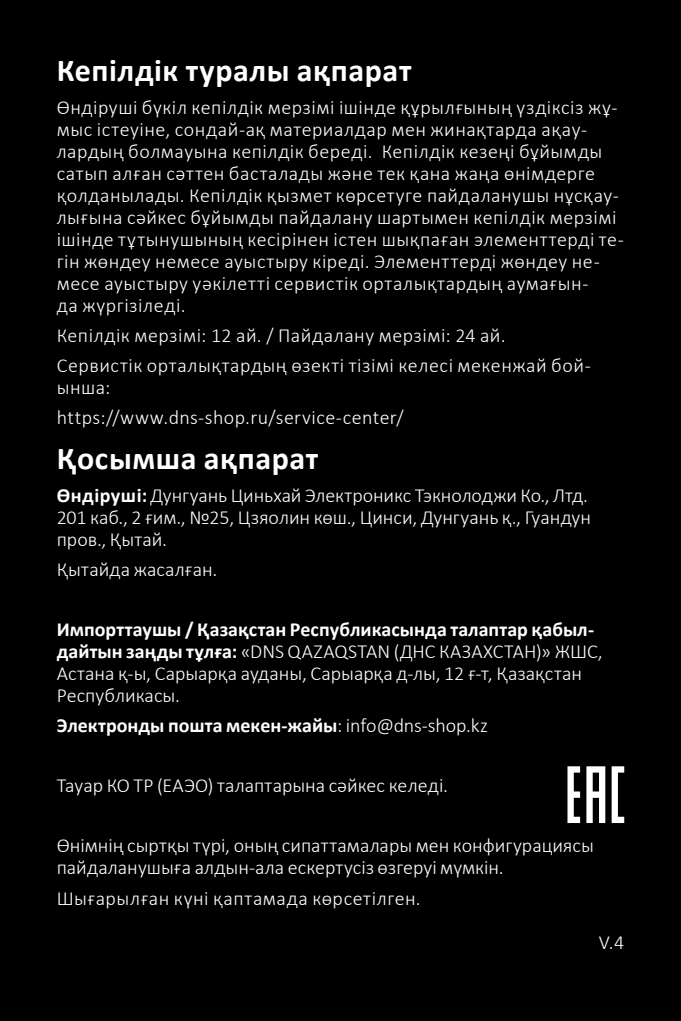
<style>
.page{position:relative;width:681px;height:1021px;background:#fff}
.page>*{position:absolute;margin:0;border:0;box-sizing:border-box;transform-origin:0 0}
.t1{font:700 32px "Calibri";letter-spacing:.015em;color:#fff}
.t2{font:300 20px/22px "Calibri";letter-spacing:.02em;color:#fff}
.t3{font:300 20px/22px "Calibri";color:#fff}
.t4{font:300 20px/22px "Calibri";letter-spacing:-.005em;color:#fff}
.t5{font:700 20px "Calibri";color:#fff}
.s1{font-weight:700}
.s2{font-weight:300}
</style>
<div class="page">
<div style="left:0;top:0;width:680px;height:1020px;background:#000001"></div>
<svg style="left:567px;top:766px;width:13px;height:57px"></svg>
<svg style="left:586px;top:766px;width:19px;height:57px"></svg>
<svg style="left:611px;top:766px;width:13px;height:57px"></svg>
<h1 class="t1" style="left:57px;top:47px;width:356px">Кепілдік туралы ақпарат</h1>
<p class="t2" style="left:57px;top:96px;width:568px">Өндіруші бүкіл кепілдік мерзімі ішінде құрылғының үздіксіз жұ&shy;мыс істеуіне, сондай-ақ материалдар мен жинақтарда ақау&shy;лардың болмауына кепілдік береді. Кепілдік кезеңі бұйымды сатып алған сәттен басталады және тек қана жаңа өнімдерге қолданылады. Кепілдік қызмет көрсетуге пайдаланушы нұсқау&shy;лығына сәйкес бұйымды пайдалану шартымен кепілдік мерзімі ішінде тұтынушының кесірінен істен шықпаған элементтерді те&shy;гін жөндеу немесе ауыстыру кіреді. Элементтерді жөндеу не&shy;месе ауыстыру уәкілетті сервистік орталықтардың аумағын-<br>да жүргізіледі.</p>
<p class="t2" style="left:57px;top:320px;width:535px;line-height:30px">Кепілдік мерзімі: 12 ай. / Пайдалану мерзімі: 24 ай.<br>Сервистік орталықтардың өзекті тізімі келесі мекенжай бой-</p>
<p class="t2" style="left:57px;top:372px;width:348px;line-height:30px">ынша: https://www.dns-shop.ru/service-center/</p>
<h1 class="t1" style="left:57px;top:435px;width:263px">Қосымша ақпарат</h1>
<p class="t4" style="left:57px;top:484px;width:535px"><span class="s1">Өндіруші:</span> Дунгуань Циньхай Электроникс Тэкнолоджи Ко., Лтд.<br>201 каб., 2 ғим., №25, Цзяолин көш., Цинси, Дунгуань қ., Гуандун пров., Қытай.</p>
<p class="t2" style="left:57px;top:558px;width:162px">Қытайда жасалған.</p>
<p class="t3" style="left:57px;top:618px;width:547px"><span class="s1">Импорттаушы / Қазақстан Республикасында талаптар қабыл&shy;дайтын заңды тұлға:</span> «DNS QAZAQSTAN (ДНС КАЗАХСТАН)» ЖШС, Астана қ-ы, Сарыарқа ауданы, Сарыарқа д-лы, 12 ғ-т, Қазақстан Республикасы.</p>
<p class="t5" style="left:57px;top:711px;width:432px">Электронды пошта мекен-жайы<span class="s2">: info@dns-shop.kz</span></p>
<p class="t3" style="left:57px;top:774px;width:392px">Тауар КО ТР (ЕАЭО) талаптарына сәйкес келеді.</p>
<p class="t3" style="left:57px;top:834px;width:538px">Өнімнің сыртқы түрі, оның сипаттамалары мен конфигурациясы пайдаланушыға алдын-ала ескертусіз өзгеруі мүмкін.</p>
<p class="t2" style="left:57px;top:886px;width:365px">Шығарылған күні қаптамада көрсетілген.</p>
<p class="t2" style="left:598px;top:930px;width:27px">V.4</p>
</div>
